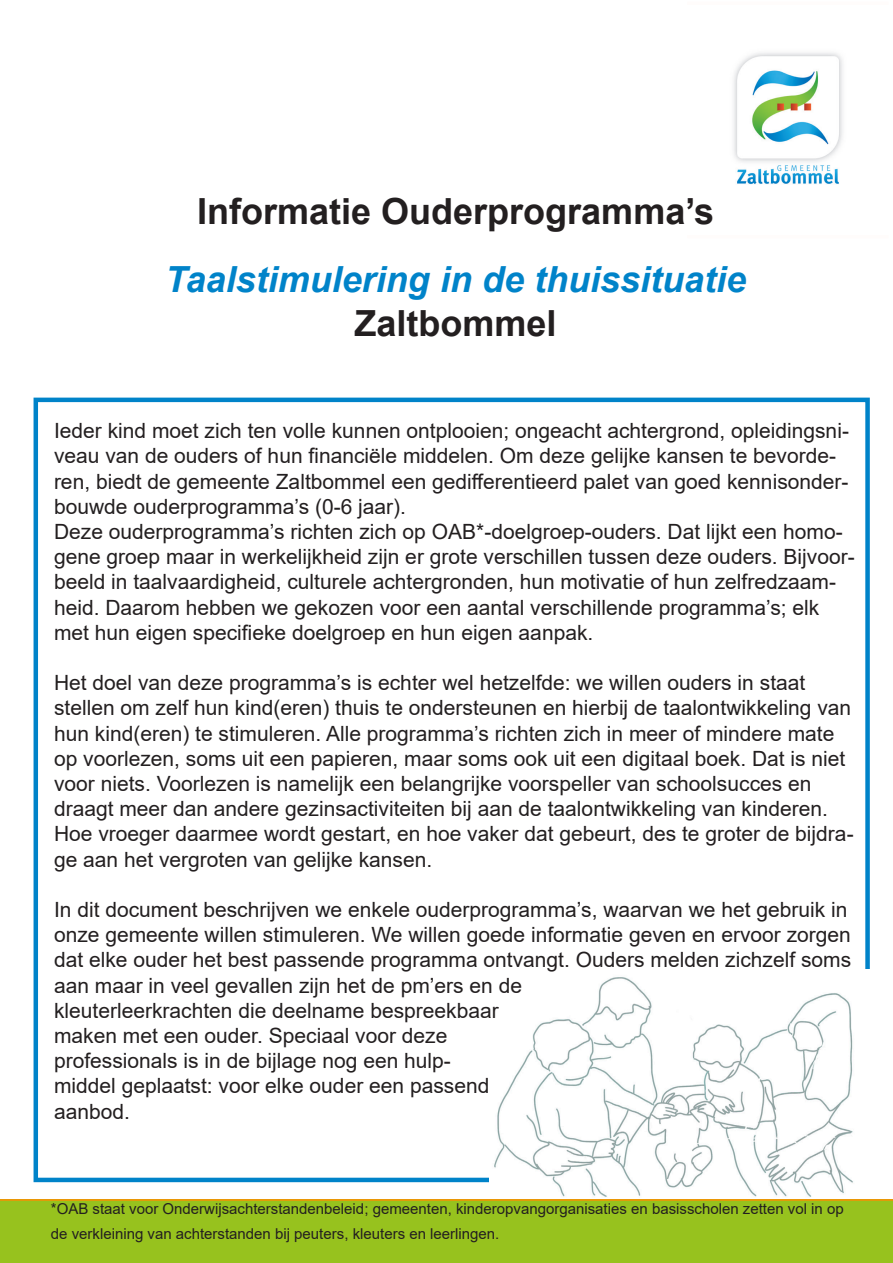
<style>
.page{position:relative;width:893px;height:1263px;background:#fff}
.page>*{position:absolute;margin:0;border:0;box-sizing:border-box;transform-origin:0 0}
.t1{font:700 36px "Arial";color:#231f20}
.t2{font:italic 700 36px "Arial";color:#0083c9}
.t3{font:21px/25.2px "Arial";color:#231f20}
.t4{font:15px/25.2px "Arial";color:#231f20}
</style>
<div class="page">
<div style="left:34px;top:398px;width:836px;height:784px;border:4px solid #0083c9"></div>
<img style="left:489px;top:970px;width:381px;height:227px">
<div style="left:0;top:1199px;width:893px;height:64px;background:#97c21e"></div>
<div style="left:686px;top:1px;width:203px;height:238px;background:#fffcfb"></div>
<img style="left:734px;top:53px;width:109px;height:131px">
<p class="t1" style="left:197px;top:186px;width:518px">Informatie Ouderprogramma’s</p>
<p class="t2" style="left:165px;top:256px;width:582px">Taalstimulering in de thuissituatie</p>
<p class="t1" style="left:355px;top:298px;width:204px">Zaltbommel</p>
<p class="t3" style="left:54px;top:418px;width:797px">Ieder kind moet zich ten volle kunnen ontplooien; ongeacht achtergrond, opleidingsni&shy;veau van de ouders of hun financiële middelen. Om deze gelijke kansen te bevorde&shy;ren, biedt de gemeente Zaltbommel een gedifferentieerd palet van goed kennisonder&shy;bouwde ouderprogramma’s (0-6 jaar).</p>
<p class="t3" style="left:54px;top:519px;width:802px">Deze ouderprogramma’s richten zich op OAB*-doelgroep-ouders. Dat lijkt een homo&shy;gene groep maar in werkelijkheid zijn er grote verschillen tussen deze ouders. Bijvoor&shy;beeld in taalvaardigheid, culturele achtergronden, hun motivatie of hun zelfredzaam&shy;heid. Daarom hebben we gekozen voor een aantal verschillende programma’s; elk met hun eigen specifieke doelgroep en hun eigen aanpak.</p>
<p class="t3" style="left:54px;top:670px;width:801px">Het doel van deze programma’s is echter wel hetzelfde: we willen ouders in staat stellen om zelf hun kind(eren) thuis te ondersteunen en hierbij de taalontwikkeling van hun kind(eren) te stimuleren. Alle programma’s richten zich in meer of mindere mate op voorlezen, soms uit een papieren, maar soms ook uit een digitaal boek. Dat is niet voor niets. Voorlezen is namelijk een belangrijke voorspeller van schoolsucces en draagt meer dan andere gezinsactiviteiten bij aan de taalontwikkeling van kinderen.<br>Hoe vroeger daarmee wordt gestart, en hoe vaker dat gebeurt, des te groter de bijdra&shy;ge aan het vergroten van gelijke kansen.</p>
<p class="t3" style="left:54px;top:897px;width:799px">In dit document beschrijven we enkele ouderprogramma’s, waarvan we het gebruik in onze gemeente willen stimuleren. We willen goede informatie geven en ervoor zorgen dat elke ouder het best passende programma ontvangt. Ouders melden zichzelf soms aan maar in veel gevallen zijn het de pm’ers en de</p>
<p class="t3" style="left:54px;top:998px;width:446px">kleuterleerkrachten die deelname bespreekbaar</p>
<p class="t3" style="left:54px;top:1023px;width:395px">maken met een ouder. Speciaal voor deze</p>
<p class="t3" style="left:54px;top:1048px;width:398px">professionals is in de bijlage nog een hulp-</p>
<p class="t3" style="left:54px;top:1073px;width:437px">middel geplaatst: voor elke ouder een passend</p>
<p class="t3" style="left:54px;top:1098px;width:77px">aanbod.</p>
<p class="t4" style="left:51px;top:1196px;width:794px">*OAB staat voor Onderwijsachterstandenbeleid; gemeenten, kinderopvangorganisaties en basisscholen zetten vol in op de verkleining van achterstanden bij peuters, kleuters en leerlingen.</p>
</div>
